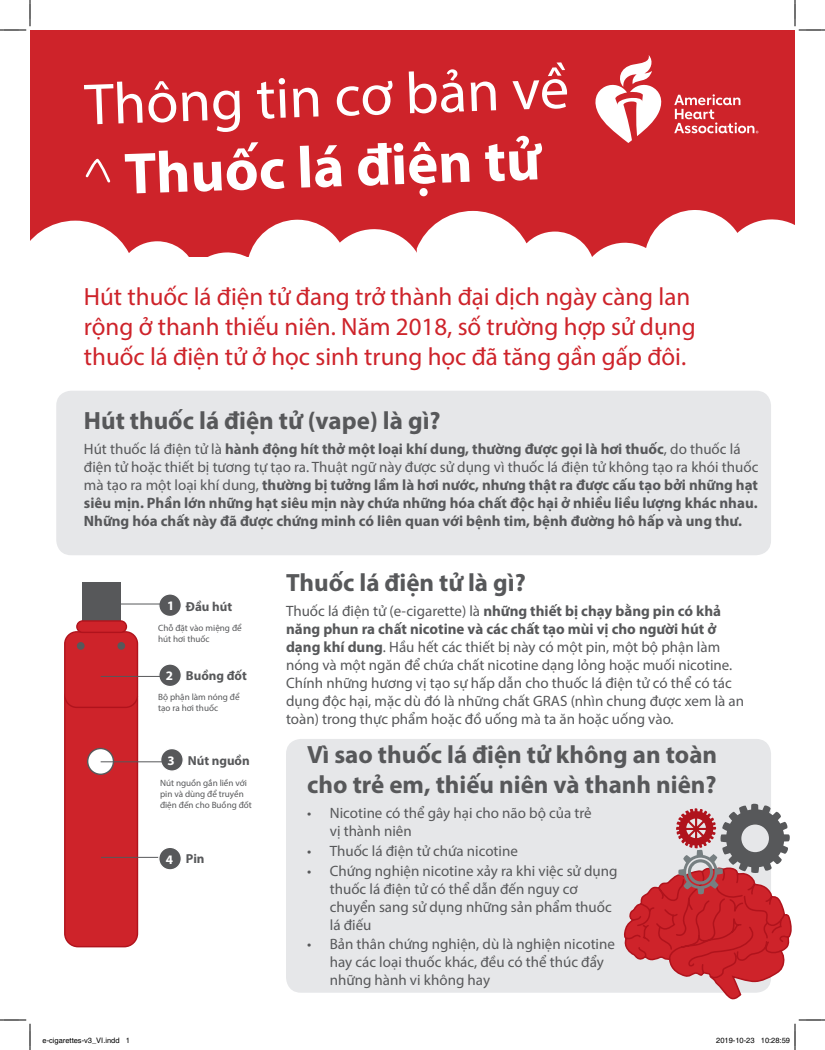
<style>
.page{position:relative;width:825px;height:1050px;background:#fff}
.page>*{position:absolute;margin:0;border:0;box-sizing:border-box;transform-origin:0 0}
.t1{font:58.75px "Myriad Pro";color:#fff}
.t2{font:700 58.75px "Myriad Pro";color:#fff}
.t3{font:25px/30px "Myriad Pro";color:#ce232a}
.t4{font:700 25px/30px "Myriad Pro";color:#57585a}
.t5{font:15px/18px "Myriad Pro";color:#57585a}
.t6{font:700 15px/18px "Myriad Pro";color:#57585a}
.t7{font:700 13px "Myriad Pro";color:#57585a}
.t8{font:700 13px "Myriad Pro";color:#fff}
.t9{font:9.12px/11px "Myriad Pro";color:#57585a}
.t10{font:7.5px "Helvetica";color:#000}
.s1{font-weight:400}
.s2{color:#fff}
.s3{font-weight:700}
</style>
<div class="page">
<div style="left:286px;top:739px;width:485px;height:254px;background:#e6e7e9;border-radius:15px"></div>
<div style="left:30px;top:30px;width:765px;height:227px;background:#ce232a"></div>
<svg style="left:30px;top:210px;width:765px;height:47px"></svg>
<svg style="left:674px;top:94px;width:84px;height:39px"></svg>
<svg style="left:595px;top:55px;width:67px;height:88px"></svg>
<div style="left:56px;top:391px;width:715px;height:164px;background:#e6e7e9;border-radius:15px"></div>
<div style="left:159px;top:594px;width:22px;height:22px;background:#57585a;border-radius:50%"></div>
<div style="left:158px;top:593px;width:24px;height:24px;border:1px solid #fff;border-radius:50%"></div>
<div style="left:159px;top:664px;width:22px;height:23px;background:#57585a;border-radius:50%"></div>
<div style="left:158px;top:663px;width:24px;height:24px;border:1px solid #fff;border-radius:50%"></div>
<div style="left:161px;top:749px;width:22px;height:22px;background:#57585a;border-radius:50%"></div>
<div style="left:160px;top:748px;width:24px;height:24px;border:1px solid #fff;border-radius:50%"></div>
<div style="left:82px;top:583px;width:39px;height:44px;background:#57585a"></div>
<div style="left:65px;top:685px;width:72px;height:262px;background:#ce232a;border-radius:13px"></div>
<div style="left:64px;top:684px;width:74px;height:263px;border:1px solid #b0131c;border-radius:13px"></div>
<div style="left:65px;top:632px;width:72px;height:75px;background:#ce232a;border-radius:12px"></div>
<div style="left:64px;top:631px;width:74px;height:77px;border:1px solid #b0131c;border-radius:12px"></div>
<div style="left:77px;top:621px;width:49px;height:11px;background:#ce232a;border-radius:6px"></div>
<div style="left:76px;top:620px;width:51px;height:13px;border:1px solid #b0131c;border-radius:6px"></div>
<div style="left:88px;top:749px;width:25px;height:25px;background:#fff;border-radius:50%"></div>
<div style="left:87px;top:748px;width:27px;height:27px;border:1px solid #57585a;border-radius:50%"></div>
<div style="left:77px;top:642px;width:8px;height:8px;background:#57585a;border-radius:50%"></div>
<div style="left:117px;top:642px;width:8px;height:8px;background:#57585a;border-radius:50%"></div>
<hr style="left:101px;top:604px;width:59px;height:1px;background:#57585a">
<hr style="left:101px;top:676px;width:61px;height:1px;background:#57585a">
<hr style="left:101px;top:761px;width:61px;height:1px;background:#57585a">
<hr style="left:101px;top:857px;width:62px;height:1px;background:#57585a">
<div style="left:159px;top:847px;width:22px;height:23px;background:#57585a;border-radius:50%"></div>
<div style="left:158px;top:847px;width:24px;height:24px;border:1px solid #fff;border-radius:50%"></div>
<svg style="left:623px;top:803px;width:169px;height:197px"></svg>
<svg style="left:0;top:0;width:31px;height:31px"></svg>
<svg style="left:0;top:1019px;width:31px;height:31px"></svg>
<svg style="left:794px;top:0;width:31px;height:31px"></svg>
<svg style="left:794px;top:1019px;width:31px;height:31px"></svg>
<h1 class="t1" style="left:83px;top:69px;width:486px;rotate:-2deg">Thông tin cơ bản về</h1>
<h1 class="t2" style="left:123px;top:136px;width:417px;rotate:-2deg">Thuốc lá điện tử</h1>
<h2 class="t3" style="left:84px;top:281px;width:613px">Hút thuốc lá điện tử đang trở thành đại dịch ngày càng lan rộng ở thanh thiếu niên. Năm 2018, số trường hợp sử dụng thuốc lá điện tử ở học sinh trung học đã tăng gần gấp đôi.</h2>
<h2 class="t4" style="left:84px;top:405px;width:358px">Hút thuốc lá điện tử (vape) là gì?</h2>
<p class="t6" style="left:84px;top:439px;width:676px"><span class="s1">Hút thuốc lá điện tử là</span> hành động hít thở một loại khí dung, thường được gọi là hơi thuốc<span class="s1">, do thuốc lá điện tử hoặc thiết bị tương tự tạo ra. Thuật ngữ này được sử dụng vì thuốc lá điện tử không tạo ra khói thuốc mà tạo ra một loại khí dung,</span> thường bị tưởng lầm là hơi nước, nhưng thật ra được cấu tạo bởi những hạt siêu mịn. Phần lớn những hạt siêu mịn này chứa những hóa chất độc hại ở nhiều liều lượng khác nhau.<br>Những hóa chất này đã được chứng minh có liên quan với bệnh tim, bệnh đường hô hấp và ung thư.</p>
<p class="t7" style="left:167px;top:598px;width:66px"><span class="s2">1</span> Đầu hút</p>
<p class="t9" style="left:158px;top:623px;width:85px">Chỗ đặt vào miệng để hút hơi thuốc</p>
<p class="t7" style="left:166px;top:667px;width:82px"><span class="s2">2</span> Buồng đốt</p>
<p class="t9" style="left:158px;top:691px;width:83px">Bộ phận làm nóng để tạo ra hơi thuốc</p>
<p class="t7" style="left:188px;top:752px;width:64px">Nút nguồn</p>
<p class="t9" style="left:160px;top:777px;width:93px">Nút nguồn gắn liền với pin và dùng để truyền điện đến cho Buồng đốt</p>
<p class="t8" style="left:167px;top:753px;width:9px">3</p>
<p class="t8" style="left:166px;top:851px;width:9px">4</p>
<p class="t7" style="left:186px;top:851px;width:20px">Pin</p>
<h2 class="t4" style="left:286px;top:566px;width:241px">Thuốc lá điện tử là gì?</h2>
<p class="t5" style="left:286px;top:601px;width:460px">Thuốc lá điện tử (e-cigarette) là <span class="s3">những thiết bị chạy bằng pin có khả năng phun ra chất nicotine và các chất tạo mùi vị cho người hút ở dạng khí dung</span>. Hầu hết các thiết bị này có một pin, một bộ phận làm nóng và một ngăn để chứa chất nicotine dạng lỏng hoặc muối nicotine.<br>Chính những hương vị tạo sự hấp dẫn cho thuốc lá điện tử có thể có tác dụng độc hại, mặc dù đó là những chất GRAS (nhìn chung được xem là an toàn) trong thực phẩm hoặc đồ uống mà ta ăn hoặc uống vào.</p>
<h2 class="t4" style="left:307px;top:739px;width:411px">Vì sao thuốc lá điện tử không an toàn cho trẻ em, thiếu niên và thanh niên?</h2>
<p class="t5" style="left:330px;top:804px;width:263px;text-indent:-22px">• Nicotine có thể gây hại cho não bộ của trẻ vị thành niên</p>
<p class="t5" style="left:307px;top:842px;width:212px">• Thuốc lá điện tử chứa nicotine</p>
<p class="t5" style="left:330px;top:861px;width:289px;text-indent:-22px">• Chứng nghiện nicotine xảy ra khi việc sử dụng thuốc lá điện tử có thể dẫn đến nguy cơ chuyển sang sử dụng những sản phẩm thuốc lá điếu</p>
<p class="t5" style="left:330px;top:935px;width:287px;text-indent:-22px">• Bản thân chứng nghiện, dù là nghiện nicotine hay các loại thuốc khác, đều có thể thúc đẩy những hành vi không hay</p>
<p class="t10" style="left:42px;top:1036px;width:89px">e-cigarettes-v3_VI.indd 1</p>
<p class="t10" style="left:716px;top:1036px;width:75px">2019-10-23 10:28:59</p>
</div>
